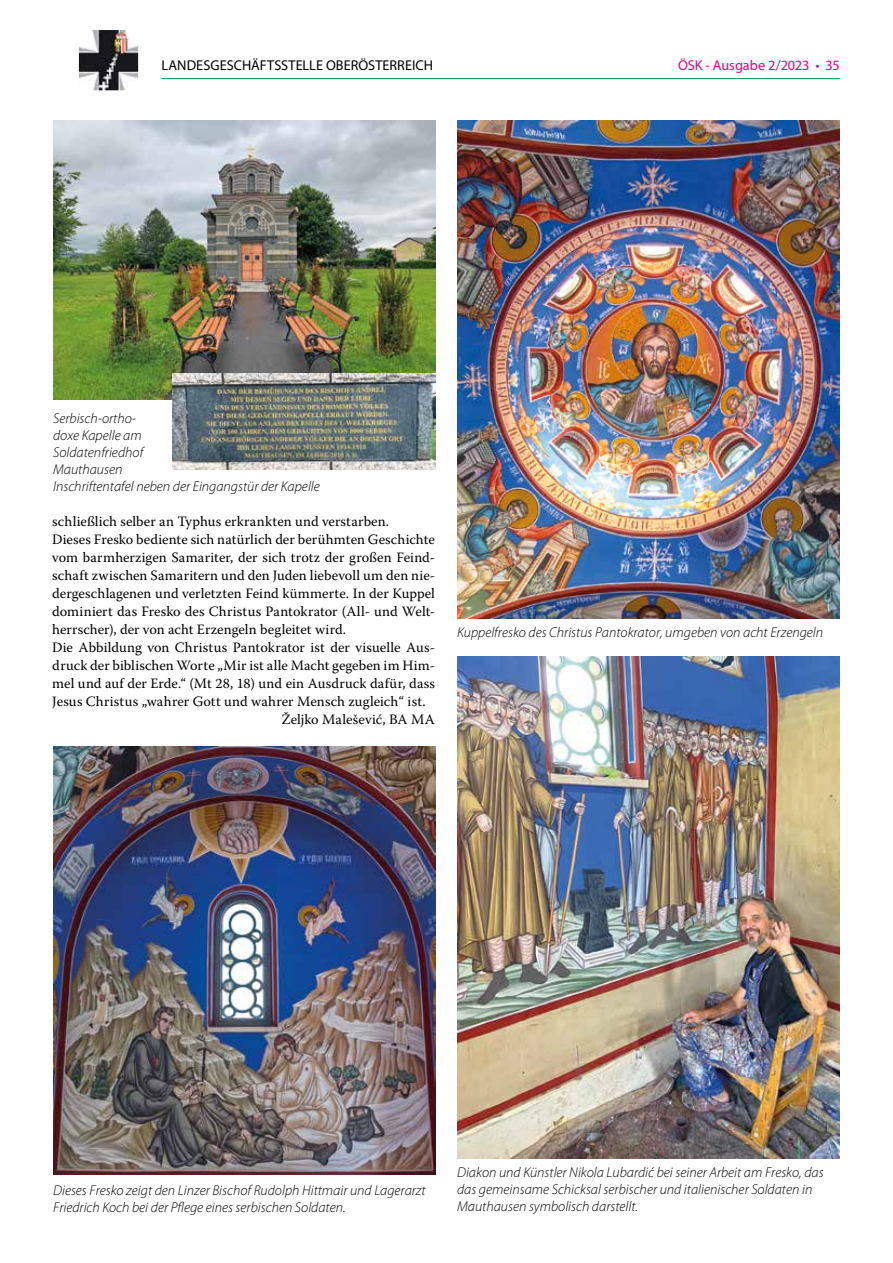
<style>
.page{position:relative;width:893px;height:1263px;background:#fff}
.page>*{position:absolute;margin:0;border:0;box-sizing:border-box;transform-origin:0 0}
.t1{font:14.25px "Warnock Pro";letter-spacing:.005em;color:#000}
.t2{font:italic 300 14.25px/17.1px "Myriad Pro";color:#000}
.t3{font:14.25px "Myriad Pro";letter-spacing:.005em;color:#000}
.t4{font:14.25px "Myriad Pro";letter-spacing:-.005em;color:#e6007d}
</style>
<div class="page">
<hr style="left:162px;top:78px;width:678px;height:1px;background:#009641">
<img style="left:79px;top:31px;width:59px;height:59px">
<img style="left:53px;top:121px;width:383px;height:278px">
<img style="left:173px;top:373px;width:262px;height:97px">
<img style="left:457px;top:657px;width:383px;height:501px">
<img style="left:457px;top:121px;width:383px;height:497px">
<img style="left:53px;top:747px;width:383px;height:427px">
<p class="t3" style="left:162px;top:57px;width:273px">LANDESGESCHÄFTSSTELLE OBERÖSTERREICH</p>
<p class="t4" style="left:678px;top:57px;width:163px">ÖSK - Ausgabe 2/2023 • 35</p>
<p class="t2" style="left:53px;top:409px;width:268px">Serbisch-ortho-<br>doxe Kapelle am<br>Soldatenfriedhof<br>Mauthausen<br>Inschriftentafel neben der Eingangstür der Kapelle</p>
<p class="t1" style="left:52px;top:513px;width:338px">schließlich selber an Typhus erkrankten und verstarben.</p>
<p class="t1" style="left:52px;top:531px;width:384px">Dieses Fresko bediente sich natürlich der berühmten Geschichte</p>
<p class="t1" style="left:52px;top:549px;width:384px">vom barmherzigen Samariter, der sich trotz der großen Feind-</p>
<p class="t1" style="left:52px;top:567px;width:384px">schaft zwischen Samaritern und den Juden liebevoll um den nie-</p>
<p class="t1" style="left:52px;top:585px;width:384px">dergeschlagenen und verletzten Feind kümmerte. In der Kuppel</p>
<p class="t1" style="left:52px;top:603px;width:384px">dominiert das Fresko des Christus Pantokrator (All- und Welt-</p>
<p class="t1" style="left:52px;top:621px;width:295px">herrscher), der von acht Erzengeln begleitet wird.</p>
<p class="t1" style="left:52px;top:639px;width:384px">Die Abbildung von Christus Pantokrator ist der visuelle Aus-</p>
<p class="t1" style="left:52px;top:657px;width:384px">druck der biblischen Worte „Mir ist alle Macht gegeben im Him-</p>
<p class="t1" style="left:52px;top:675px;width:384px">mel und auf der Erde.“ (Mt 28, 18) und ein Ausdruck dafür, dass</p>
<p class="t1" style="left:52px;top:693px;width:375px">Jesus Christus „wahrer Gott und wahrer Mensch zugleich“ ist.</p>
<p class="t1" style="left:281px;top:711px;width:155px">Željko Malešević, BA MA</p>
<p class="t2" style="left:457px;top:623px;width:368px">Kuppelfresko des Christus Pantokrator, umgeben von acht Erzengeln</p>
<p class="t2" style="left:53px;top:1181px;width:374px">Dieses Fresko zeigt den Linzer Bischof Rudolph Hittmair und Lagerarzt<br>Friedrich Koch bei der Pflege eines serbischen Soldaten.</p>
<p class="t2" style="left:457px;top:1164px;width:368px">Diakon und Künstler Nikola Lubardić bei seiner Arbeit am Fresko, das das gemeinsame Schicksal serbischer und italienischer Soldaten in<br>Mauthausen symbolisch darstellt.</p>
</div>
